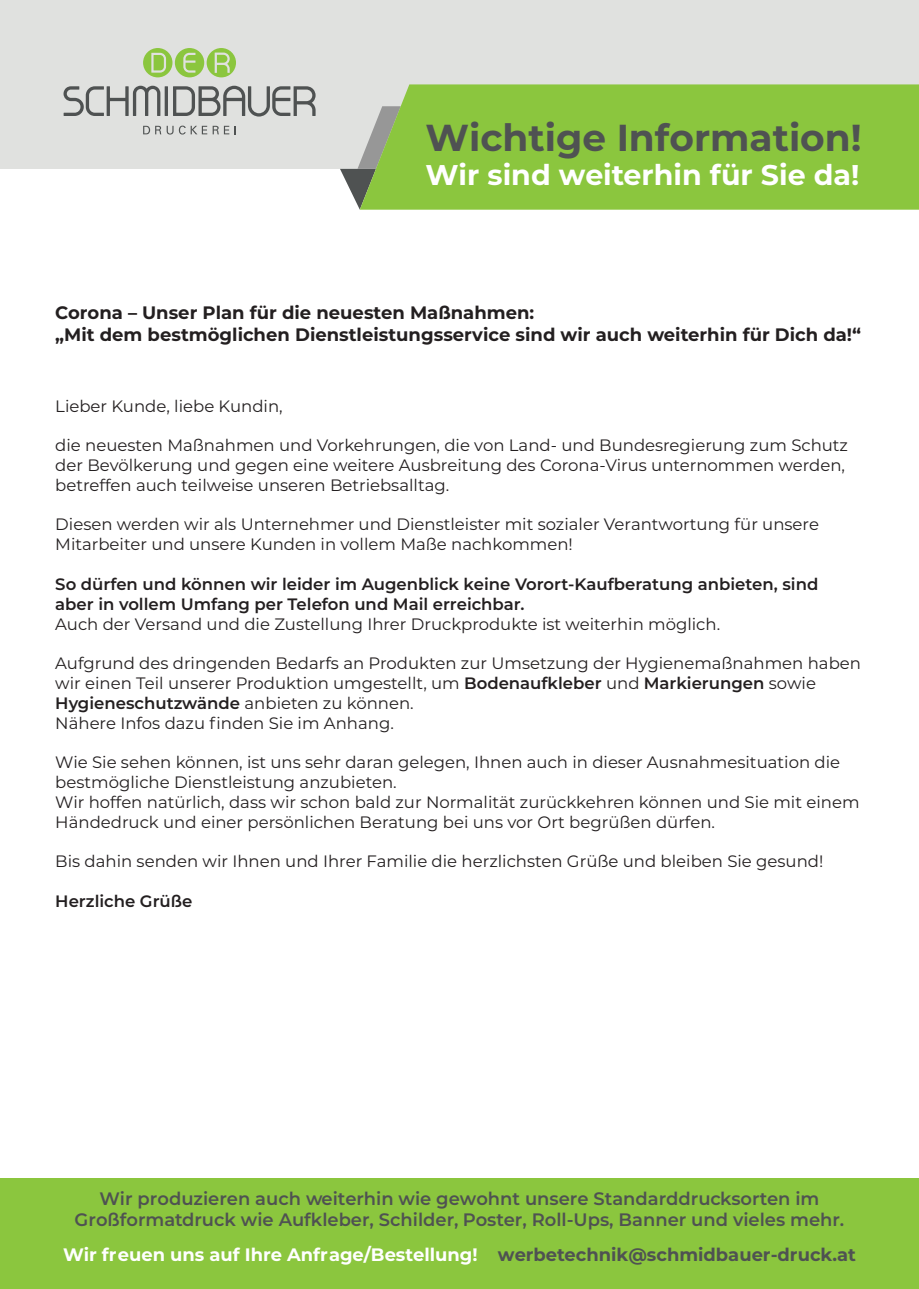
<style>
.page{position:relative;width:919px;height:1289px;background:#fff}
.page>*{position:absolute;margin:0;border:0;box-sizing:border-box;transform-origin:0 0}
.t1{font:700 37.5px "Montserrat";color:#4f5252}
.t2{font:700 28.5px "Montserrat";color:#fff}
.t3{font:600 18px/21.6px "Montserrat";color:#4f5252;text-align:center}
.t4{font:700 18px/21.6px "Montserrat";color:#231f20}
.t5{font:700 18px "Montserrat";color:#fff}
.t6{font:16.5px/19.8px "Montserrat";color:#231f20}
.t7{font:600 16.5px/19.8px "Montserrat";color:#231f20}
.s1{font-weight:600}
.s2{color:#4f5252}
</style>
<div class="page">
<div style="left:0;top:1178px;width:918px;height:110px;background:#8bc63e"></div>
<div style="left:0;top:0;width:918px;height:169px;background:#e0e1df"></div>
<svg style="left:340px;top:163px;width:20px;height:47px"></svg>
<div style="left:360px;top:84px;width:558px;height:126px;background:#8bc63e"></div>
<svg style="left:143px;top:48px;width:93px;height:29px"></svg>
<svg style="left:63px;top:86px;width:252px;height:31px"></svg>
<svg style="left:143px;top:126px;width:18px;height:8px"></svg>
<svg style="left:167px;top:126px;width:6px;height:8px"></svg>
<svg style="left:179px;top:125px;width:28px;height:9px"></svg>
<svg style="left:213px;top:126px;width:16px;height:8px"></svg>
<h1 class="t1" style="left:425px;top:111px;width:437px">Wichtige Information!</h1>
<h2 class="t2" style="left:425px;top:154px;width:435px">Wir sind weiterhin für Sie da!</h2>
<p class="t4" style="left:55px;top:301px;width:807px">Corona – Unser Plan für die neuesten Maßnahmen:<br>„Mit dem bestmöglichen Dienstleistungsservice sind wir auch weiterhin für Dich da!“</p>
<p class="t6" style="left:55px;top:395px;width:229px">Lieber Kunde, liebe Kundin,</p>
<p class="t6" style="left:55px;top:435px;width:794px">die neuesten Maßnahmen und Vorkehrungen, die von Land- und Bundesregierung zum Schutz der Bevölkerung und gegen eine weitere Ausbreitung des Corona-Virus unternommen werden, betreffen auch teilweise unseren Betriebsalltag.</p>
<p class="t6" style="left:55px;top:514px;width:765px">Diesen werden wir als Unternehmer und Dienstleister mit sozialer Verantwortung für unsere<br>Mitarbeiter und unsere Kunden in vollem Maße nachkommen!</p>
<p class="t7" style="left:55px;top:573px;width:764px">So dürfen und können wir leider im Augenblick keine Vorort-Kaufberatung anbieten, sind aber in vollem Umfang per Telefon und Mail erreichbar.</p>
<p class="t6" style="left:55px;top:613px;width:666px">Auch der Versand und die Zustellung Ihrer Druckprodukte ist weiterhin möglich.</p>
<p class="t6" style="left:55px;top:652px;width:807px">Aufgrund des dringenden Bedarfs an Produkten zur Umsetzung der Hygienemaßnahmen haben wir einen Teil unserer Produktion umgestellt, um <span class="s1">Bodenaufkleber</span> und <span class="s1">Markierungen</span> sowie <span class="s1">Hygieneschutzwände</span> anbieten zu können.<br>Nähere Infos dazu finden Sie im Anhang.</p>
<p class="t6" style="left:55px;top:751px;width:805px">Wie Sie sehen können, ist uns sehr daran gelegen, Ihnen auch in dieser Ausnahmesituation die bestmögliche Dienstleistung anzubieten.<br>Wir hoffen natürlich, dass wir schon bald zur Normalität zurückkehren können und Sie mit einem Händedruck und einer persönlichen Beratung bei uns vor Ort begrüßen dürfen.</p>
<p class="t6" style="left:55px;top:850px;width:769px">Bis dahin senden wir Ihnen und Ihrer Familie die herzlichsten Grüße und bleiben Sie gesund!</p>
<p class="t7" style="left:55px;top:890px;width:139px">Herzliche Grüße</p>
<p class="t3" style="left:75px;top:1186px;width:771px">Wir produzieren auch weiterhin wie gewohnt unsere Standarddrucksorten im<br>Großformatdruck wie Aufkleber, Schilder, Poster, Roll-Ups, Banner und vieles mehr.</p>
<p class="t5" style="left:63px;top:1241px;width:794px">Wir freuen uns auf Ihre Anfrage/Bestellung! <span class="s2">werbetechnik@schmidbauer-druck.at</span></p>
</div>
